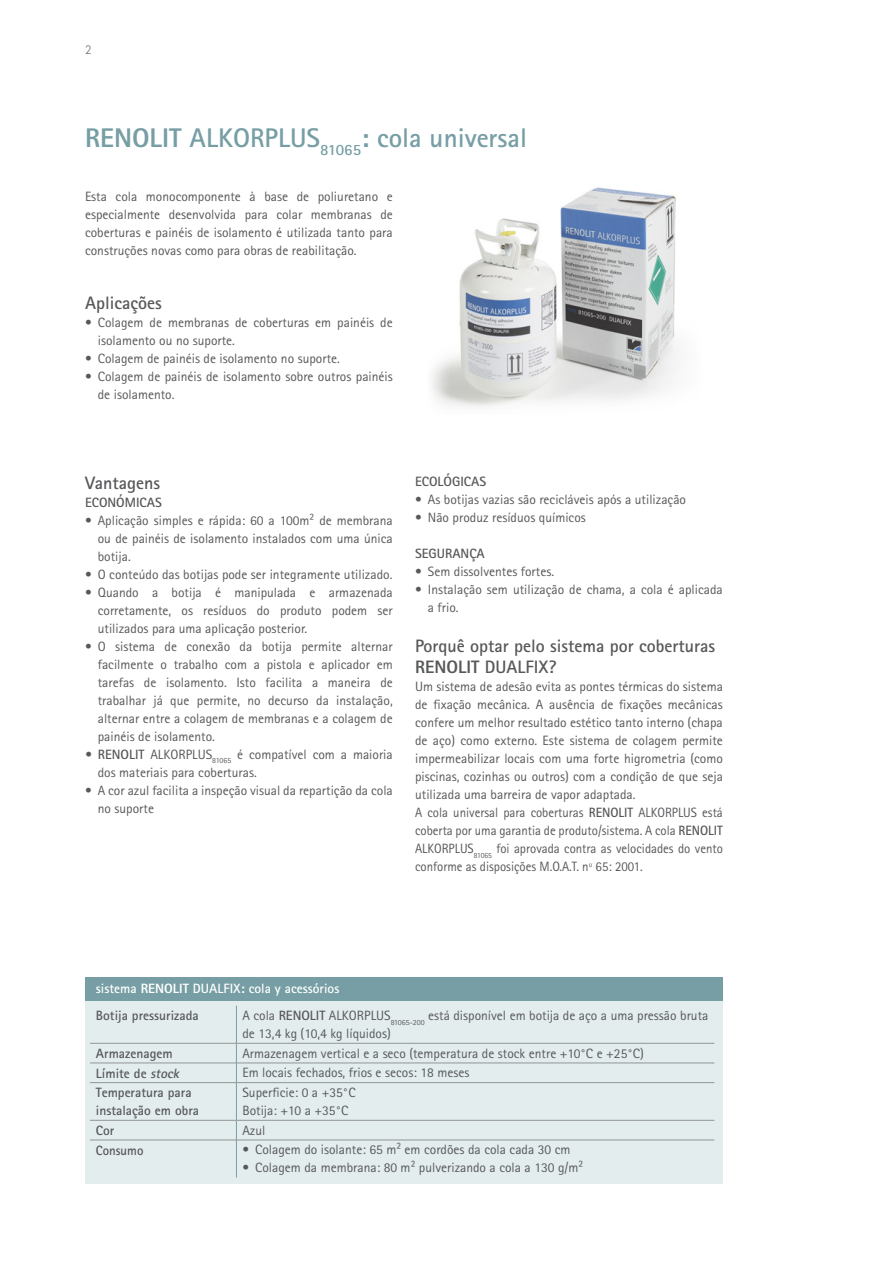
<style>
.page{position:relative;width:893px;height:1263px;background:#fff}
.page>*{position:absolute;margin:0;border:0;box-sizing:border-box;transform-origin:0 0}
.t1{font:700 27px "Rotis Sans Serif Pro";color:#769ea4}
.t2{font:700 18px "Rotis Sans Serif Pro";color:#57585a}
.t3{font:13.5px/18px "Rotis Sans Serif Pro";color:#57585a}
.t4{font:13.5px/18px "Rotis Sans Serif Pro";color:#57585a;text-align:justify;scale:.95 1}
.t5{font:700 13.5px/18px "Rotis Sans Serif Pro";color:#57585a}
.t6{font:700 13.5px "Rotis Sans Serif Pro";color:#fff}
.t7{font:700 13.5px "Rotis Sans Serif Pro";color:#57585a;scale:.95 1}
.t8{font:300 13.5px "Rotis Sans Serif Pro";color:#6c6d70}
.s1{font-weight:800}
.s2{font-weight:700}
.s3{font-style:italic}
</style>
<div class="page">
<img style="left:432px;top:187px;width:246px;height:220px">
<div style="left:85px;top:979px;width:638px;height:204px;background:#e3edee"></div>
<div style="left:85px;top:977px;width:638px;height:23px;background:#769ea4"></div>
<hr style="left:90px;top:1082px;width:146px;height:1px;background:#939598">
<hr style="left:237px;top:1082px;width:477px;height:1px;background:#939598">
<hr style="left:90px;top:1120px;width:146px;height:1px;background:#939598">
<hr style="left:237px;top:1120px;width:477px;height:1px;background:#939598">
<hr style="left:90px;top:1140px;width:146px;height:1px;background:#939598">
<hr style="left:237px;top:1140px;width:477px;height:1px;background:#939598">
<hr style="left:90px;top:1043px;width:146px;height:1px;background:#939598">
<hr style="left:237px;top:1043px;width:477px;height:1px;background:#939598">
<hr style="left:90px;top:1063px;width:146px;height:1px;background:#939598">
<hr style="left:237px;top:1063px;width:477px;height:1px;background:#939598">
<hr style="left:236px;top:1005px;width:1px;height:38px;background:#769ea4">
<svg style="left:236px;top:1043px;width:1px;height:39px"></svg>
<hr style="left:236px;top:1082px;width:1px;height:38px;background:#769ea4">
<svg style="left:236px;top:1120px;width:1px;height:20px"></svg>
<hr style="left:236px;top:1140px;width:1px;height:37px;background:#769ea4">
<p class="t8" style="left:85px;top:42px;width:8px">2</p>
<p class="t1" style="left:85px;top:120px;width:444px"><span class="s1">RENOLIT</span> ALKORPLUS<sub>81065</sub>: cola universal</p>
<p class="t3" style="left:85px;top:187px;width:309px;text-align:justify">Esta cola monocomponente à base de poliuretano e especialmente desenvolvida para colar membranas de coberturas e painéis de isolamento é utilizada tanto para construções novas como para obras de reabilitação.</p>
<p class="t2" style="left:85px;top:291px;width:78px">Aplicações</p>
<p class="t3" style="left:98px;top:313px;width:296px;text-indent:-13px">• Colagem de membranas de coberturas em painéis de isolamento ou no suporte.</p>
<p class="t3" style="left:85px;top:349px;width:256px">• Colagem de painéis de isolamento no suporte.</p>
<p class="t3" style="left:98px;top:367px;width:297px;text-indent:-13px">• Colagem de painéis de isolamento sobre outros painéis de isolamento.</p>
<p class="t2" style="left:85px;top:471px;width:77px">Vantagens</p>
<p class="t5" style="left:85px;top:493px;width:78px">ECONÓMICAS</p>
<p class="t3" style="left:98px;top:511px;width:296px;text-align:justify;text-indent:-13px">• Aplicação simples e rápida: 60 a 100m² de membrana ou de painéis de isolamento instalados com uma única botija.</p>
<p class="t3" style="left:85px;top:565px;width:309px">• O conteúdo das botijas pode ser integramente utilizado.</p>
<p class="t3" style="left:98px;top:583px;width:297px;text-align:justify;text-indent:-13px">• Quando a botija é manipulada e armazenada corretamente, os resíduos do produto podem ser utilizados para uma aplicação posterior.</p>
<p class="t3" style="left:98px;top:637px;width:297px;text-align:justify;text-indent:-13px">• O sistema de conexão da botija permite alternar facilmente o trabalho com a pistola e aplicador em tarefas de isolamento. Isto facilita a maneira de trabalhar já que permite, no decurso da instalação, alternar entre a colagem de membranas e a colagem de painéis de isolamento.</p>
<p class="t3" style="left:98px;top:745px;width:296px;text-indent:-13px"><span class="s2">• RENOLIT</span> ALKORPLUS<sub>81065</sub> é compatível com a maioria dos materiais para coberturas.</p>
<p class="t3" style="left:98px;top:781px;width:297px;text-indent:-13px">• A cor azul facilita a inspeção visual da repartição da cola no suporte</p>
<p class="t5" style="left:415px;top:472px;width:72px">ECOLÓGICAS</p>
<p class="t3" style="left:415px;top:490px;width:272px">• As botijas vazias são recicláveis após a utilização</p>
<p class="t3" style="left:415px;top:508px;width:172px">• Não produz resíduos químicos</p>
<p class="t5" style="left:415px;top:544px;width:71px">SEGURANÇA</p>
<p class="t3" style="left:415px;top:562px;width:140px">• Sem dissolventes fortes.</p>
<p class="t3" style="left:428px;top:580px;width:296px;text-indent:-13px">• Instalação sem utilização de chama, a cola é aplicada a frio.</p>
<p class="t2" style="left:415px;top:635px;width:301px">Porquê optar pelo sistema por coberturas</p>
<p class="t2" style="left:415px;top:656px;width:143px"><span class="s1">RENOLIT</span> DUALFIX?</p>
<p class="t3" style="left:415px;top:678px;width:309px;text-align:justify">Um sistema de adesão evita as pontes térmicas do sistema de fixação mecânica. A ausência de fixações mecânicas confere um melhor resultado estético tanto interno (chapa de aço) como externo. Este sistema de colagem permite impermeabilizar locais com uma forte higrometria (como piscinas, cozinhas ou outros) com a condição de que seja utilizada uma barreira de vapor adaptada.</p>
<p class="t4" style="left:415px;top:804px;width:325px">A cola universal para coberturas <span class="s2">RENOLIT</span> ALKORPLUS está coberta por uma garantia de produto/sistema. A cola <span class="s2">RENOLIT </span>ALKORPLUS<sub>81065</sub> foi aprovada contra as velocidades do vento conforme as disposições M.O.A.T. nº 65: 2001.</p>
<p class="t6" style="left:96px;top:980px;width:245px">sistema <span class="s1">RENOLIT</span> DUALFIX: cola y acessórios</p>
<p class="t5" style="left:96px;top:1006px;width:104px">Botija pressurizada</p>
<p class="t3" style="left:242px;top:1007px;width:467px">A cola <span class="s2">RENOLIT</span> ALKORPLUS<sub>81065-200</sub> está disponível em botija de aço a uma pressão bruta de 13,4 kg (10,4 kg líquidos)</p>
<p class="t5" style="left:96px;top:1044px;width:78px">Armazenagem</p>
<p class="t3" style="left:242px;top:1044px;width:403px">Armazenagem vertical e a seco (temperatura de stock entre +10°C e +25°C)</p>
<p class="t5" style="left:96px;top:1064px;width:88px">Límite de <span class="s3">stock</span></p>
<p class="t3" style="left:242px;top:1064px;width:228px">Em locais fechados, frios e secos: 18 meses</p>
<p class="t5" style="left:96px;top:1083px;width:105px">Temperatura para instalação em obra</p>
<p class="t3" style="left:242px;top:1084px;width:115px">Superficie: 0 a +35°C</p>
<p class="t3" style="left:242px;top:1102px;width:107px">Botija: +10 a +35°C</p>
<p class="t5" style="left:96px;top:1121px;width:20px">Cor</p>
<p class="t3" style="left:242px;top:1121px;width:25px">Azul</p>
<p class="t7" style="left:96px;top:1141px;width:52px">Consumo</p>
<p class="t3" style="left:242px;top:1141px;width:330px">• Colagem do isolante: 65 m² em cordões da cola cada 30 cm</p>
<p class="t3" style="left:242px;top:1159px;width:342px">• Colagem da membrana: 80 m² pulverizando a cola a 130 g/m²</p>
</div>
